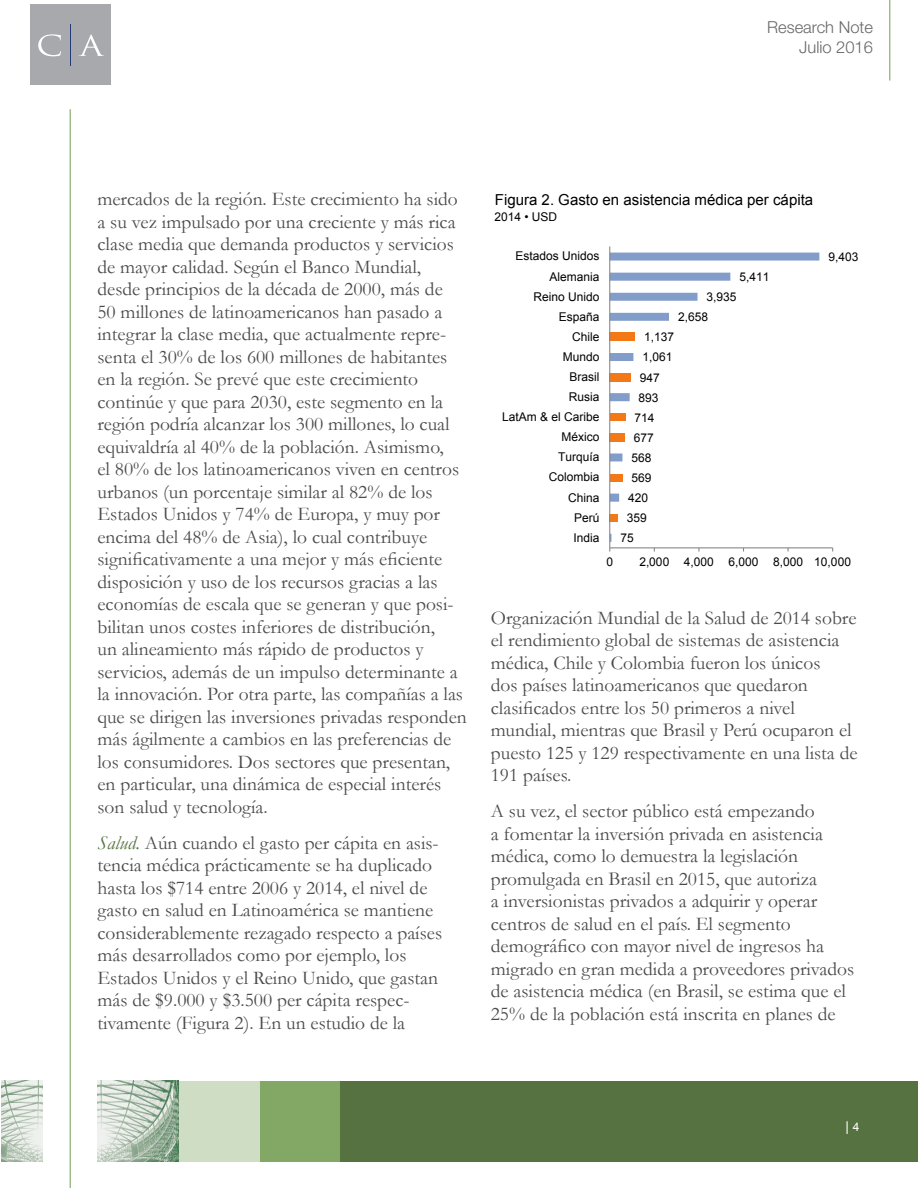
<style>
.page{position:relative;width:918px;height:1188px;background:#fff}
.page>*{position:absolute;margin:0;border:0;box-sizing:border-box;transform-origin:0 0}
.t1{font:19.5px/22.5px "Garamond";color:#4a4b4c}
.t2{font:300 16.5px/19.5px "Helvetica Neue LT Std";color:#67686b;text-align:right}
.t3{font:15.15px "Arial";color:#000}
.t4{font:13.5px "Arial";color:#fff}
.t5{font:12px "Arial";color:#000}
.s1{font-style:italic;color:#577241}
.s2{font-size:12px}
</style>
<div class="page">
<img style="left:1px;top:1081px;width:42px;height:81px">
<img style="left:98px;top:1081px;width:81px;height:81px">
<hr style="left:889px;top:0;width:1px;height:81px;background:#83a765">
<div style="left:179px;top:1081px;width:81px;height:81px;background:#cfddc4"></div>
<hr style="left:70px;top:109px;width:1px;height:1079px;background:#83a765">
<div style="left:30px;top:4px;width:81px;height:81px;background:#a8a9ac"></div>
<hr style="left:70px;top:24px;width:1px;height:42px;background:#233b76">
<svg style="left:38px;top:34px;width:66px;height:22px"></svg>
<div style="left:260px;top:1081px;width:81px;height:81px;background:#83a765"></div>
<div style="left:341px;top:1081px;width:577px;height:81px;background:#577241"></div>
<svg style="left:610px;top:253px;width:209px;height:289px"></svg>
<hr style="left:610px;top:547px;width:223px;height:1px;background:#868686">
<hr style="left:609px;top:246px;width:1px;height:302px;background:#868686">
<p class="t2" style="left:767px;top:17px;width:107px">Research Note<br>Julio 2016</p>
<p class="t1" style="left:98px;top:187px;width:371px">mercados de la región. Este crecimiento ha sido a su vez impulsado por una creciente y más rica clase media que demanda productos y servicios de mayor calidad. Según el Banco Mundial, desde principios de la década de 2000, más de<br>50 millones de latinoamericanos han pasado a integrar la clase media, que actualmente repre&shy;senta el 30% de los 600 millones de habitantes en la región. Se prevé que este crecimiento continúe y que para 2030, este segmento en la región podría alcanzar los 300 millones, lo cual equivaldría al 40% de la población. Asimismo,<br>el 80% de los latinoamericanos viven en centros urbanos (un porcentaje similar al 82% de los Estados Unidos y 74% de Europa, y muy por encima del 48% de Asia), lo cual contribuye significativamente a una mejor y más eficiente disposición y uso de los recursos gracias a las economías de escala que se generan y que posi&shy;bilitan unos costes inferiores de distribución,<br>un alineamiento más rápido de productos y servicios, además de un impulso determinante a la innovación. Por otra parte, las compañías a las que se dirigen las inversiones privadas responden más ágilmente a cambios en las preferencias de los consumidores. Dos sectores que presentan, en particular, una dinámica de especial interés son salud y tecnología.</p>
<p class="t1" style="left:98px;top:831px;width:346px"><span class="s1">Salud.</span> Aún cuando el gasto per cápita en asis&shy;tencia médica prácticamente se ha duplicado hasta los $714 entre 2006 y 2014, el nivel de gasto en salud en Latinoamérica se mantiene considerablemente rezagado respecto a países más desarrollados como por ejemplo, los Estados Unidos y el Reino Unido, que gastan más de $9.000 y $3.500 per cápita respec&shy;tivamente (Figura 2). En un estudio de la</p>
<p class="t3" style="left:495px;top:190px;width:320px">Figura 2. Gasto en asistencia médica per cápita</p>
<p class="t5" style="left:494px;top:209px;width:64px">2014 • USD</p>
<p class="t5" style="left:515px;top:248px;width:85px">Estados Unidos</p>
<p class="t5" style="left:549px;top:268px;width:52px">Alemania</p>
<p class="t5" style="left:739px;top:269px;width:31px">5,411</p>
<p class="t5" style="left:533px;top:289px;width:68px">Reino Unido</p>
<p class="t5" style="left:707px;top:289px;width:31px">3,935</p>
<p class="t5" style="left:559px;top:309px;width:42px">España</p>
<p class="t5" style="left:678px;top:309px;width:31px">2,658</p>
<p class="t5" style="left:572px;top:329px;width:29px">Chile</p>
<p class="t5" style="left:644px;top:329px;width:31px">1,137</p>
<p class="t5" style="left:563px;top:349px;width:38px">Mundo</p>
<p class="t5" style="left:642px;top:349px;width:31px">1,061</p>
<p class="t5" style="left:569px;top:369px;width:32px">Brasil</p>
<p class="t5" style="left:640px;top:369px;width:21px">947</p>
<p class="t5" style="left:569px;top:389px;width:32px">Rusia</p>
<p class="t5" style="left:639px;top:390px;width:21px">893</p>
<p class="t5" style="left:502px;top:409px;width:99px">LatAm &amp; el Caribe</p>
<p class="t5" style="left:635px;top:410px;width:21px">714</p>
<p class="t5" style="left:561px;top:429px;width:39px">México</p>
<p class="t5" style="left:634px;top:430px;width:21px">677</p>
<p class="t5" style="left:558px;top:449px;width:43px">Turquía</p>
<p class="t5" style="left:631px;top:450px;width:21px">568</p>
<p class="t5" style="left:549px;top:469px;width:52px">Colombia</p>
<p class="t5" style="left:631px;top:470px;width:21px">569</p>
<p class="t5" style="left:568px;top:489px;width:33px">China</p>
<p class="t5" style="left:628px;top:490px;width:21px">420</p>
<p class="t5" style="left:574px;top:510px;width:27px">Perú</p>
<p class="t5" style="left:627px;top:510px;width:21px">359</p>
<p class="t5" style="left:573px;top:530px;width:27px">India</p>
<p class="t5" style="left:620px;top:530px;width:15px">75</p>
<p class="t5" style="left:828px;top:249px;width:31px">9,403</p>
<p class="t5" style="left:606px;top:554px;width:8px">0</p>
<p class="t5" style="left:639px;top:554px;width:213px">2,000 4,000 6,000 8,000 10,000</p>
<p class="t1" style="left:491px;top:606px;width:368px">Organización Mundial de la Salud de 2014 sobre el rendimiento global de sistemas de asistencia médica, Chile y Colombia fueron los únicos<br>dos países latinoamericanos que quedaron clasificados entre los 50 primeros a nivel mundial, mientras que Brasil y Perú ocuparon el puesto 125 y 129 respectivamente en una lista de 191 países.</p>
<p class="t1" style="left:491px;top:799px;width:365px">A su vez, el sector público está empezando<br>a fomentar la inversión privada en asistencia médica, como lo demuestra la legislación promulgada en Brasil en 2015, que autoriza<br>a inversionistas privados a adquirir y operar centros de salud en el país. El segmento demográfico con mayor nivel de ingresos ha migrado en gran medida a proveedores privados de asistencia médica (en Brasil, se estima que el 25% de la población está inscrita en planes de</p>
<p class="t4" style="left:845px;top:1117px;width:15px">| <span class="s2">4</span></p>
</div>
